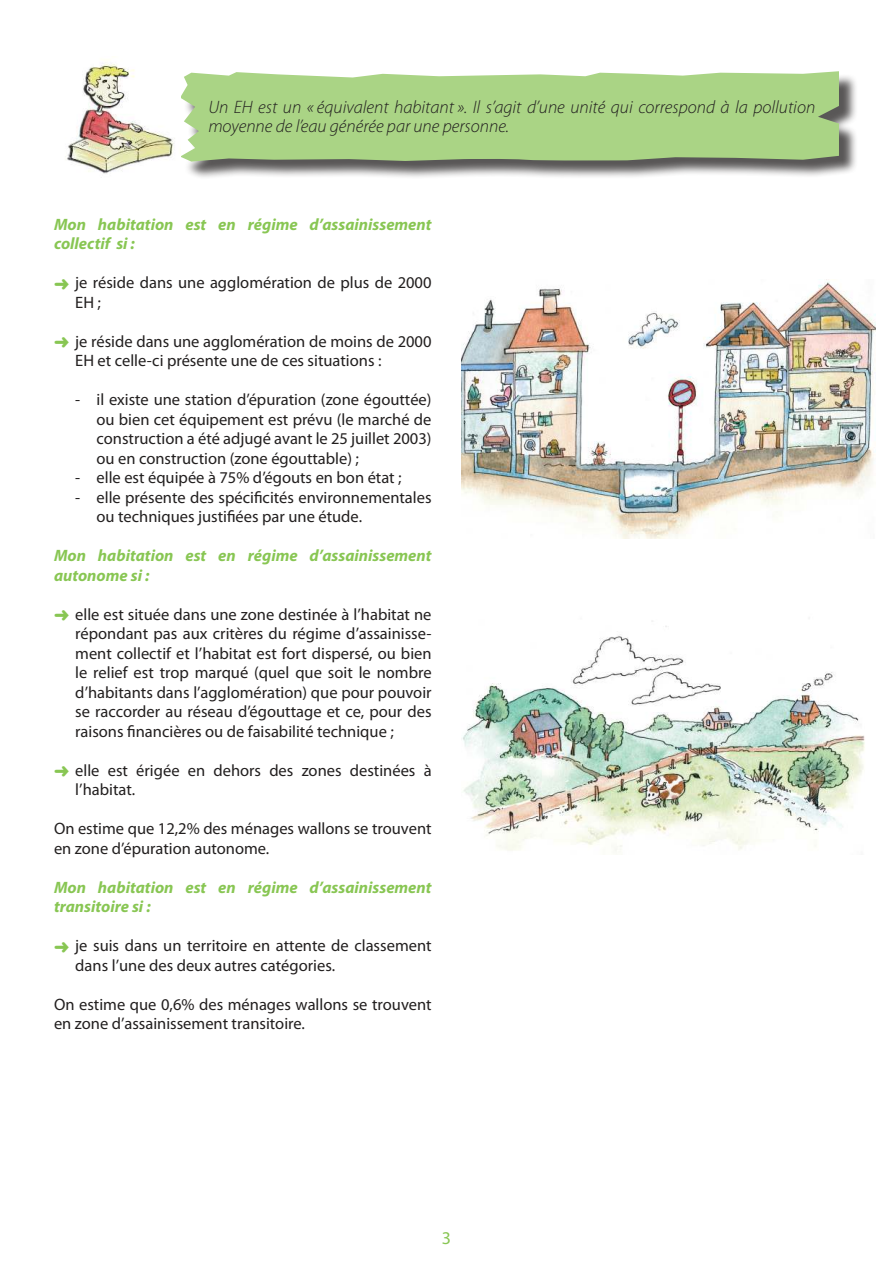
<style>
.page{position:relative;width:893px;height:1263px;background:#fff}
.page>*{position:absolute;margin:0;border:0;box-sizing:border-box;transform-origin:0 0}
.t1{font:italic 300 18px/19.5px "Myriad Pro";color:#221f1f}
.t2{font:18px "Myriad Pro";color:#88c653}
.t3{font:16.5px/19.5px "Myriad Pro";color:#221f1f}
.t4{font:italic 700 16.5px/19.5px "Myriad Pro";color:#88c653}
.s1{color:#88c653}
</style>
<div class="page">
<img style="left:461px;top:281px;width:415px;height:257px">
<div style="left:183px;top:74px;width:675px;height:106px;background:#221f1f;opacity:.75"></div>
<svg style="left:181px;top:71px;width:658px;height:91px;background:#acd28a"></svg>
<img style="left:65px;top:62px;width:110px;height:112px">
<img style="left:463px;top:621px;width:402px;height:231px">
<p class="t1" style="left:208px;top:98px;width:608px">Un EH est un « équivalent habitant ». Il s’agit d’une unité qui correspond à la pollution moyenne de l’eau générée par une personne.</p>
<p class="t4" style="left:54px;top:216px;width:379px">Mon habitation est en régime d’assainissement collectif si :</p>
<p class="t3" style="left:75px;top:274px;width:358px;text-indent:-21px"><span class="s1">➜</span> je réside dans une agglomération de plus de 2000<br>EH ;</p>
<p class="t3" style="left:75px;top:333px;width:358px;text-indent:-21px"><span class="s1">➜</span> je réside dans une agglomération de moins de 2000<br>EH et celle-ci présente une de ces situations :</p>
<p class="t3" style="left:97px;top:391px;width:337px;text-align:justify;text-indent:-21px">- il existe une station d’épuration (zone égouttée) ou bien cet équipement est prévu (le marché de construction a été adjugé avant le 25 juillet 2003) ou en construction (zone égouttable) ;</p>
<p class="t3" style="left:75px;top:469px;width:328px">- elle est équipée à 75% d’égouts en bon état ;</p>
<p class="t3" style="left:97px;top:489px;width:337px;text-indent:-21px">- elle présente des spécificités environnementales ou techniques justifiées par une étude.</p>
<p class="t4" style="left:54px;top:547px;width:379px">Mon habitation est en régime d’assainissement autonome si :</p>
<p class="t3" style="left:75px;top:606px;width:358px;text-align:justify;text-indent:-21px"><span class="s1">➜</span> elle est située dans une zone destinée à l’habitat ne répondant pas aux critères du régime d’assainisse&shy;ment collectif et l’habitat est fort dispersé, ou bien le relief est trop marqué (quel que soit le nombre d’habitants dans l’agglomération) que pour pouvoir se raccorder au réseau d’égouttage et ce, pour des raisons financières ou de faisabilité technique ;</p>
<p class="t3" style="left:75px;top:762px;width:358px;text-indent:-21px"><span class="s1">➜</span> elle est érigée en dehors des zones destinées à l’habitat.</p>
<p class="t3" style="left:54px;top:820px;width:379px">On estime que 12,2% des ménages wallons se trouvent en zone d’épuration autonome.</p>
<p class="t4" style="left:54px;top:879px;width:379px">Mon habitation est en régime d’assainissement transitoire si :</p>
<p class="t3" style="left:75px;top:937px;width:358px;text-indent:-21px"><span class="s1">➜</span> je suis dans un territoire en attente de classement dans l’une des deux autres catégories.</p>
<p class="t3" style="left:54px;top:996px;width:379px">On estime que 0,6% des ménages wallons se trouvent en zone d’assainissement transitoire.</p>
<p class="t2" style="left:442px;top:1231px;width:11px">3</p>
</div>
